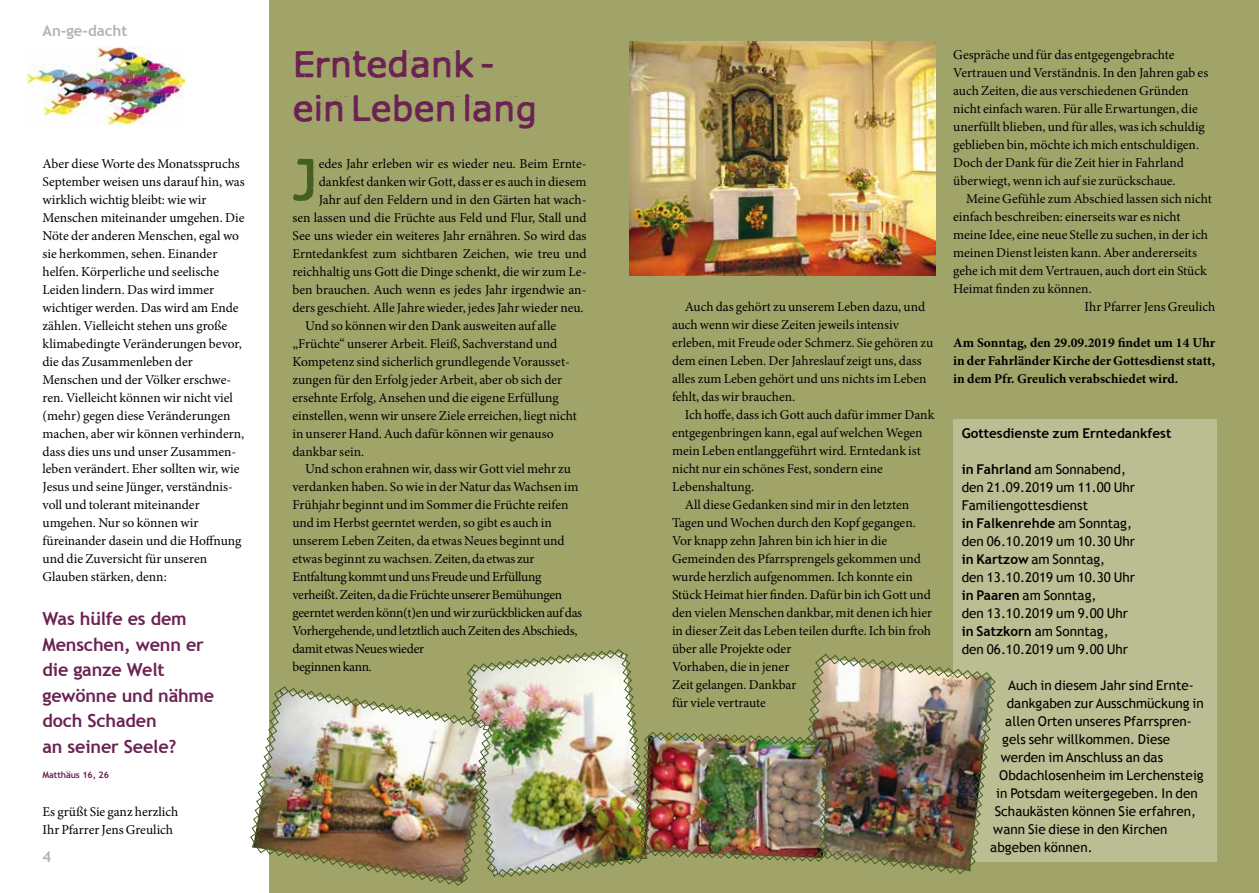
<style>
.page{position:relative;width:1259px;height:893px;background:#fff}
.page>*{position:absolute;margin:0;border:0;box-sizing:border-box;transform-origin:0 0}
.t1{font:57.9px "Xmas Year Zero";color:#455e24}
.t2{font:36px/43.2px "Xmas Year Zero";letter-spacing:-.01em;color:#6c2153}
.t3{font:700 18px/25.5px "Trebuchet MS";letter-spacing:-.01em;color:#6c2153}
.t4{font:700 15px "Trebuchet MS";color:#b1b3b4}
.t5{font:13.5px/18px "Minion Pro";color:#000}
.t6{font:13.5px/18px "Trebuchet MS";color:#000}
.t7{font:13.5px "Minion Pro";letter-spacing:-.02em;color:#000}
.t8{font:700 13.5px/18px "Minion Pro";color:#000;text-align:justify}
.t9{font:700 13.5px "Trebuchet MS";color:#000}
.t10{font:700 9px "Trebuchet MS";letter-spacing:-.01em;color:#6c2153}
.s1{font-weight:700}
</style>
<div class="page">
<div style="left:269px;top:0;width:990px;height:893px;background:#a1a469"></div>
<img style="left:27px;top:47px;width:157px;height:78px">
<img style="left:629px;top:42px;width:306px;height:234px">
<div style="left:953px;top:420px;width:263px;height:442px;background:#bbbd92"></div>
<img style="left:250px;top:649px;width:746px;height:237px">
<p class="t4" style="left:43px;top:21px;width:86px">An-ge-dacht</p>
<p class="t5" style="left:43px;top:154px;width:204px">Aber diese Worte des Monatsspruchs September weisen uns darauf hin, was wirklich wichtig bleibt: wie wir Menschen miteinander umgehen. Die Nöte der anderen Menschen, egal wo sie herkommen, sehen. Einander helfen. Körperliche und seelische Leiden lindern. Das wird immer wichtiger werden. Das wird am Ende zählen. Vielleicht stehen uns große klimabedingte Veränderungen bevor, die das Zusammenleben der Menschen und der Völker erschwe&shy;ren. Vielleicht können wir nicht viel (mehr) gegen diese Veränderungen machen, aber wir können verhindern, dass dies uns und unser Zusammen&shy;leben verändert. Eher sollten wir, wie Jesus und seine Jünger, verständnis&shy;voll und tolerant miteinander umgehen. Nur so können wir füreinander dasein und die Hoffnung und die Zuversicht für unseren Glauben stärken, denn:</p>
<h3 class="t3" style="left:43px;top:606px;width:173px">Was hülfe es dem<br>Menschen, wenn er die ganze Welt gewönne und nähme doch Schaden<br>an seiner Seele?</h3>
<p class="t10" style="left:43px;top:769px;width:68px">Matthäus 16, 26</p>
<p class="t5" style="left:43px;top:802px;width:137px">Es grüßt Sie ganz herzlich<br>Ihr Pfarrer Jens Greulich</p>
<p class="t4" style="left:43px;top:847px;width:10px">4</p>
<h2 class="t2" style="left:292px;top:42px;width:247px">ERNTEDANK -<br>EIN LEBEN LANG</h2>
<h1 class="t1" style="left:292px;top:144px;width:28px">J</h1>
<p class="t5" style="left:319px;top:154px;width:269px">edes Jahr erleben wir es wieder neu. Beim Ernte-</p>
<p class="t5" style="left:319px;top:172px;width:269px">dankfest danken wir Gott, dass er es auch in diesem</p>
<p class="t5" style="left:319px;top:190px;width:269px">Jahr auf den Feldern und in den Gärten hat wach-</p>
<p class="t5" style="left:292px;top:208px;width:295px">sen lassen und die Früchte aus Feld und Flur, Stall und</p>
<p class="t5" style="left:292px;top:226px;width:296px">See uns wieder ein weiteres Jahr ernähren. So wird das</p>
<p class="t5" style="left:292px;top:244px;width:295px">Erntedankfest zum sichtbaren Zeichen, wie treu und</p>
<p class="t5" style="left:292px;top:262px;width:295px">reichhaltig uns Gott die Dinge schenkt, die wir zum Le-</p>
<p class="t5" style="left:292px;top:280px;width:295px">ben brauchen. Auch wenn es jedes Jahr irgendwie an-</p>
<p class="t5" style="left:292px;top:298px;width:293px">ders geschieht. Alle Jahre wieder, jedes Jahr wieder neu.</p>
<p class="t5" style="left:305px;top:316px;width:252px">Und so können wir den Dank ausweiten auf alle</p>
<p class="t5" style="left:292px;top:334px;width:266px">„Früchte“ unserer Arbeit. Fleiß, Sachverstand und</p>
<p class="t5" style="left:292px;top:352px;width:279px">Kompetenz sind sicherlich grundlegende Vorausset-</p>
<p class="t5" style="left:292px;top:370px;width:271px">zungen für den Erfolg jeder Arbeit, aber ob sich der</p>
<p class="t5" style="left:292px;top:388px;width:268px">ersehnte Erfolg, Ansehen und die eigene Erfüllung</p>
<p class="t5" style="left:292px;top:406px;width:286px">einstellen, wenn wir unsere Ziele erreichen, liegt nicht</p>
<p class="t5" style="left:292px;top:424px;width:263px">in unserer Hand. Auch dafür können wir genauso</p>
<p class="t5" style="left:292px;top:442px;width:73px">dankbar sein.</p>
<p class="t5" style="left:305px;top:460px;width:267px">Und schon erahnen wir, dass wir Gott viel mehr zu</p>
<p class="t5" style="left:292px;top:478px;width:288px">verdanken haben. So wie in der Natur das Wachsen im</p>
<p class="t5" style="left:292px;top:496px;width:278px">Frühjahr beginnt und im Sommer die Früchte reifen</p>
<p class="t5" style="left:292px;top:514px;width:261px">und im Herbst geerntet werden, so gibt es auch in</p>
<p class="t5" style="left:292px;top:532px;width:274px">unserem Leben Zeiten, da etwas Neues beginnt und</p>
<p class="t5" style="left:292px;top:550px;width:243px">etwas beginnt zu wachsen. Zeiten, da etwas zur</p>
<p class="t7" style="left:292px;top:568px;width:250px">Entfaltung kommt und uns Freude und Erfüllung</p>
<p class="t7" style="left:292px;top:586px;width:271px">verheißt. Zeiten, da die Früchte unserer Bemühungen</p>
<p class="t7" style="left:292px;top:604px;width:291px">geerntet werden könn(t)en und wir zurückblicken auf das</p>
<p class="t7" style="left:292px;top:622px;width:286px">Vorhergehende, und letztlich auch Zeiten des Abschieds,</p>
<p class="t7" style="left:292px;top:640px;width:133px">damit etwas Neues wieder</p>
<p class="t7" style="left:292px;top:658px;width:81px">beginnen kann.</p>
<p class="t5" style="left:672px;top:298px;width:263px;text-indent:13px">Auch das gehört zu unserem Leben dazu, und auch wenn wir diese Zeiten jeweils intensiv erleben, mit Freude oder Schmerz. Sie gehören zu dem einen Leben. Der Jahreslauf zeigt uns, dass alles zum Leben gehört und uns nichts im Leben fehlt, das wir brauchen.</p>
<p class="t5" style="left:685px;top:406px;width:251px">Ich hoffe, dass ich Gott auch dafür immer Dank</p>
<p class="t5" style="left:672px;top:424px;width:252px">entgegenbringen kann, egal auf welchen Wegen</p>
<p class="t5" style="left:672px;top:442px;width:250px">mein Leben entlanggeführt wird. Erntedank ist</p>
<p class="t5" style="left:672px;top:460px;width:212px">nicht nur ein schönes Fest, sondern eine</p>
<p class="t5" style="left:672px;top:478px;width:84px">Lebenshaltung.</p>
<p class="t5" style="left:685px;top:496px;width:226px">All diese Gedanken sind mir in den letzten</p>
<p class="t5" style="left:672px;top:514px;width:245px">Tagen und Wochen durch den Kopf gegangen.</p>
<p class="t5" style="left:672px;top:532px;width:217px">Vor knapp zehn Jahren bin ich hier in die</p>
<p class="t5" style="left:672px;top:550px;width:251px">Gemeinden des Pfarrsprengels gekommen und</p>
<p class="t5" style="left:672px;top:568px;width:242px">wurde herzlich aufgenommen. Ich konnte ein</p>
<p class="t5" style="left:672px;top:586px;width:260px">Stück Heimat hier finden. Dafür bin ich Gott und</p>
<p class="t5" style="left:672px;top:604px;width:261px">den vielen Menschen dankbar, mit denen ich hier</p>
<p class="t5" style="left:672px;top:622px;width:260px">in dieser Zeit das Leben teilen durfte. Ich bin froh</p>
<p class="t5" style="left:672px;top:640px;width:121px">über alle Projekte oder</p>
<p class="t5" style="left:672px;top:658px;width:119px">Vorhaben, die in jener</p>
<p class="t5" style="left:672px;top:676px;width:126px">Zeit gelangen. Dankbar</p>
<p class="t5" style="left:672px;top:694px;width:95px">für viele vertraute</p>
<p class="t5" style="left:953px;top:46px;width:256px">Gespräche und für das entgegengebrachte Vertrauen und Verständnis. In den Jahren gab es auch Zeiten, die aus verschiedenen Gründen nicht einfach waren. Für alle Erwartungen, die unerfüllt blieben, und für alles, was ich schuldig geblieben bin, möchte ich mich entschuldigen.<br>Doch der Dank für die Zeit hier in Fahrland überwiegt, wenn ich auf sie zurückschaue.</p>
<p class="t5" style="left:966px;top:190px;width:247px">Meine Gefühle zum Abschied lassen sich nicht</p>
<p class="t5" style="left:953px;top:208px;width:229px">einfach beschreiben: einerseits war es nicht</p>
<p class="t5" style="left:953px;top:226px;width:256px">meine Idee, eine neue Stelle zu suchen, in der ich</p>
<p class="t5" style="left:953px;top:244px;width:245px">meinen Dienst leisten kann. Aber andererseits</p>
<p class="t5" style="left:953px;top:262px;width:255px">gehe ich mit dem Vertrauen, auch dort ein Stück</p>
<p class="t5" style="left:953px;top:280px;width:140px">Heimat finden zu können.</p>
<p class="t5" style="left:1084px;top:298px;width:132px">Ihr Pfarrer Jens Greulich</p>
<p class="t8" style="left:953px;top:334px;width:263px">Am Sonntag, den 29.09.2019 findet um 14 Uhr in der Fahrländer Kirche der Gottesdienst statt, in dem Pfr. Greulich verabschiedet wird.</p>
<p class="t9" style="left:961px;top:425px;width:211px">Gottesdienste zum Erntedankfest</p>
<p class="t6" style="left:961px;top:460px;width:175px"><span class="s1">in Fahrland</span> am Sonnabend, den 21.09.2019 um 11.00 Uhr<br>Familiengottesdienst<br><span class="s1">in Falkenrehde</span> am Sonntag, den 06.10.2019 um 10.30 Uhr <span class="s1">in Kartzow</span> am Sonntag,<br>den 13.10.2019 um 10.30 Uhr <span class="s1">in Paaren</span> am Sonntag,<br>den 13.10.2019 um 9.00 Uhr <span class="s1">in Satzkorn</span> am Sonntag,<br>den 06.10.2019 um 9.00 Uhr</p>
<p class="t6" style="left:1008px;top:676px;width:187px">Auch in diesem Jahr sind Ernte-</p>
<p class="t6" style="left:1006px;top:694px;width:198px">dankgaben zur Ausschmückung in</p>
<p class="t6" style="left:1005px;top:712px;width:188px">allen Orten unseres Pfarrspren-</p>
<p class="t6" style="left:1002px;top:730px;width:169px">gels sehr willkommen. Diese</p>
<p class="t6" style="left:1000px;top:748px;width:164px">werden im Anschluss an das</p>
<p class="t6" style="left:999px;top:766px;width:206px">Obdachlosenheim im Lerchensteig</p>
<p class="t6" style="left:996px;top:784px;width:203px">in Potsdam weitergegeben. In den</p>
<p class="t6" style="left:994px;top:802px;width:203px">Schaukästen können Sie erfahren,</p>
<p class="t6" style="left:993px;top:820px;width:176px">wann Sie diese in den Kirchen</p>
<p class="t6" style="left:990px;top:838px;width:104px">abgeben können.</p>
</div>
